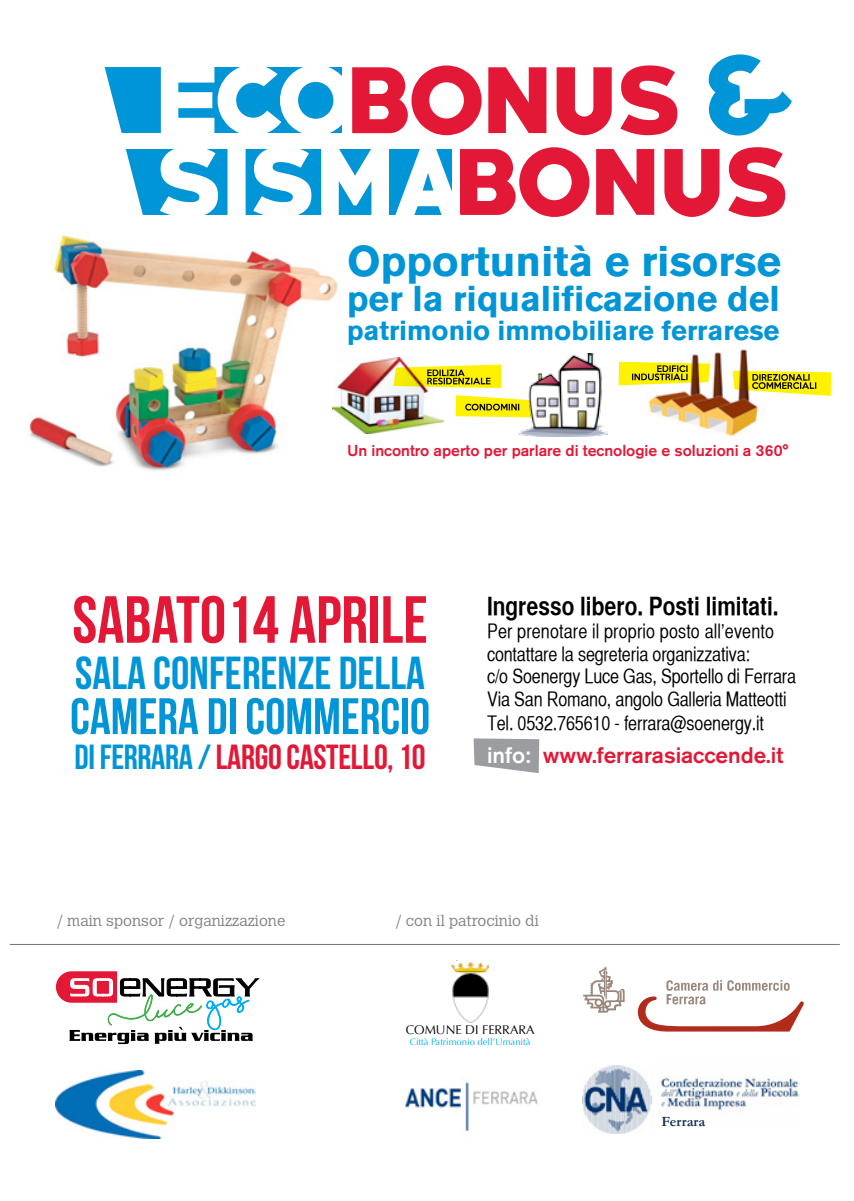
<style>
.page{position:relative;width:854px;height:1201px;background:#fff}
.page>*{position:absolute;margin:0;border:0;box-sizing:border-box;transform-origin:0 0}
.t1{font:66.5px "Bebas Neue";color:#e31837}
.t2{font:51.27px "Bebas Neue";color:#0095d6}
.t3{font:46.2px "Bebas Neue";color:#0095d6}
.t4{font:700 42.52px "Akzidenz Grotesk BE";color:#0095d6}
.t5{font:700 35.52px "Akzidenz Grotesk BE";color:#0095d6}
.t6{font:34.82px "Bebas Neue";letter-spacing:-.01em;color:#e31837}
.t7{font:700 27.3px "Akzidenz Grotesk BE";color:#0095d6}
.t8{font:25.38px "Helvetica CY Bold";color:#000}
.t9{font:500 22.4px "Akzidenz Grotesk BE";color:#e31837}
.t10{font:19.78px/22.9px "Helvetica CY Plain";letter-spacing:-.01em;color:#000}
.t11{font:500 15.75px "Akzidenz Grotesk BE";color:#e31837}
.t12{font:300 15.22px "Calvert";color:#808285}
.t13{font:700 14.17px "Garamond";color:#172e56}
.t14{font:12.6px "Optima";color:#000}
.t15{font:9.45px "Optima";color:#00aeef}
.s1{color:#0095d6}
.s2{color:#fff}
</style>
<div class="page">
<img style="left:30px;top:263px;width:308px;height:208px">
<svg style="left:55px;top:54px;width:736px;height:209px"></svg>
<img style="left:518px;top:353px;width:89px;height:83px">
<img style="left:332px;top:357px;width:111px;height:77px">
<svg style="left:393px;top:364px;width:108px;height:24px;background:#d9cc20"></svg>
<svg style="left:455px;top:395px;width:92px;height:22px;background:#dcd440"></svg>
<img style="left:648px;top:349px;width:111px;height:88px">
<svg style="left:618px;top:362px;width:92px;height:23px;background:#d2c416"></svg>
<svg style="left:732px;top:371px;width:99px;height:25px;background:#cabd26"></svg>
<svg style="left:56px;top:971px;width:202px;height:73px"></svg>
<hr style="left:10px;top:944px;width:829px;height:1px;background:#000">
<img style="left:56px;top:1070px;width:199px;height:68px">
<img style="left:582px;top:1065px;width:71px;height:68px">
<img style="left:661px;top:1076px;width:138px;height:35px">
<img style="left:451px;top:962px;width:38px;height:60px">
<img style="left:404px;top:1082px;width:134px;height:50px">
<svg style="left:583px;top:966px;width:41px;height:46px"></svg>
<svg style="left:637px;top:980px;width:166px;height:51px"></svg>
<svg style="left:473px;top:738px;width:66px;height:35px;background:#a9abae"></svg>
<h3 class="t4" style="left:347px;top:236px;width:435px">Opportunità e risorse</h3>
<h3 class="t5" style="left:347px;top:278px;width:434px">per la riqualificazione del</h3>
<h3 class="t7" style="left:347px;top:314px;width:434px">patrimonio immobiliare ferrarese</h3>
<p class="t11" style="left:347px;top:440px;width:442px">Un incontro aperto per parlare di tecnologie e soluzioni a 360°</p>
<h1 class="t1" style="left:72px;top:583px;width:357px">SABATO14 APRILE</h1>
<h3 class="t3" style="left:75px;top:648px;width:351px">SALA CONFERENZE DELLA</h3>
<h2 class="t2" style="left:70px;top:688px;width:361px">CAMERA DI COMMERCIO</h2>
<h3 class="t6" style="left:74px;top:737px;width:352px"><span class="s1">DI FERRARA /</span> LARGO CASTELLO, 10</h3>
<p class="t8" style="left:487px;top:591px;width:293px">Ingresso libero. Posti limitati.</p>
<p class="t10" style="left:487px;top:619px;width:310px">Per prenotare il proprio posto all’evento contattare la segreteria organizzativa:<br>c/o Soenergy Luce Gas, Sportello di Ferrara Via San Romano, angolo Galleria Matteotti Tel. 0532.765610 - ferrara@soenergy.it</p>
<p class="t9" style="left:487px;top:741px;width:298px"><span class="s2">info:</span> www.ferrarasiaccende.it</p>
<p class="t12" style="left:57px;top:912px;width:230px">/ main sponsor / organizzazione</p>
<p class="t12" style="left:395px;top:912px;width:145px">/ con il patrocinio di</p>
<p class="t14" style="left:405px;top:1022px;width:130px">COMUNE DI FERRARA</p>
<p class="t15" style="left:409px;top:1036px;width:122px">Città Patrimonio dell’Umanità</p>
<p class="t13" style="left:661px;top:1113px;width:45px">Ferrara</p>
</div>
